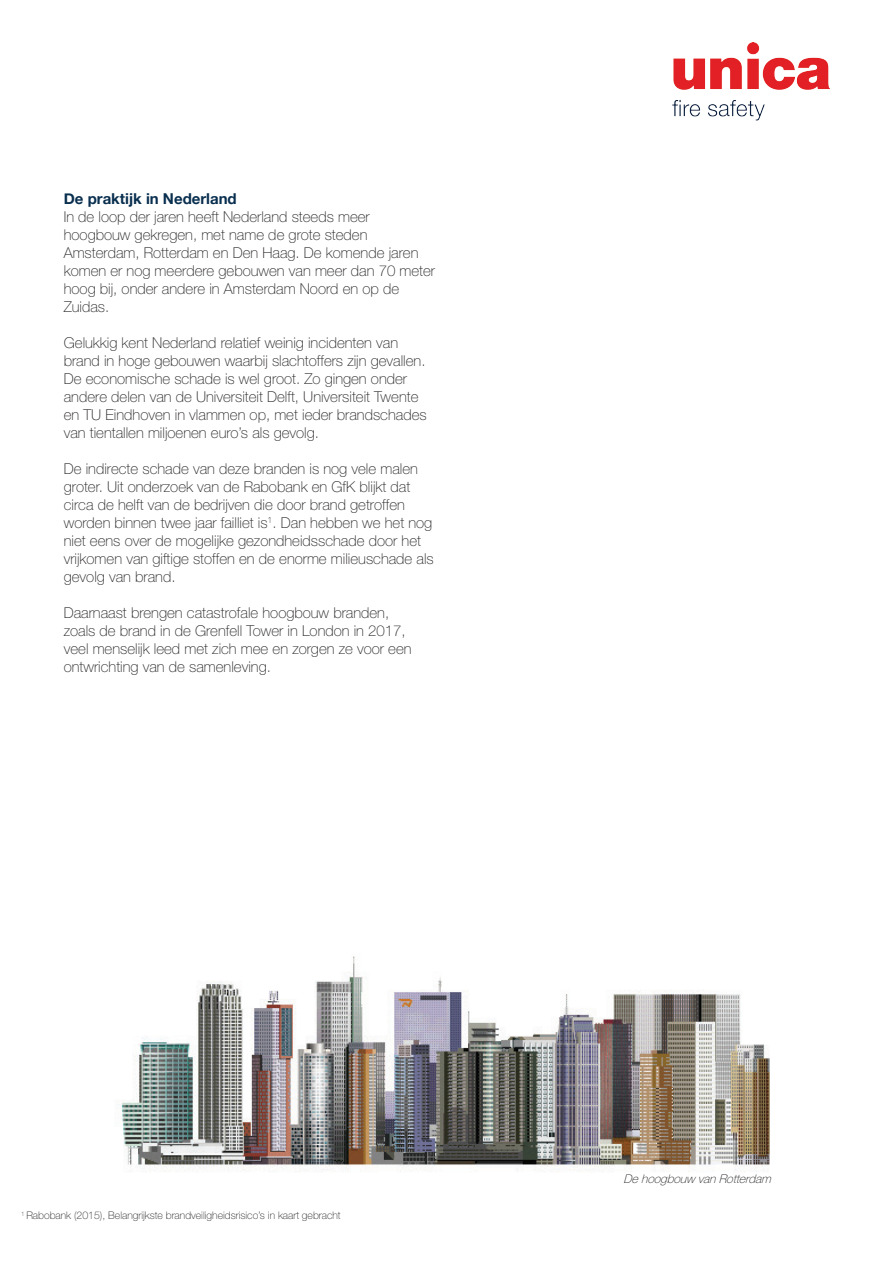
<style>
.page{position:relative;width:893px;height:1263px;background:#fff}
.page>*{position:absolute;margin:0;border:0;box-sizing:border-box;transform-origin:0 0}
.Body_text{font:100 15px/18px "Helvetica Neue LT Std";color:#231f20}
.Tussenkop_blauw_10_p{font:700 15px "Helvetica Neue";color:#092f4f}
._6_voordelen_-_body{font:italic 100 12px "Helvetica Neue LT Std";color:#231f20}
._6_voordelen_-_body-2{font:100 10.5px "Helvetica Neue LT Std";color:#231f20}
</style>
<div class="page">
<img style="left:673px;top:43px;width:156px;height:78px">
<img style="left:117px;top:956px;width:653px;height:216px">
<p class="Tussenkop_blauw_10_p" style="left:64px;top:190px;width:175px">De praktijk in Nederland</p>
<p class="Body_text" style="left:64px;top:208px;width:373px">In de loop der jaren heeft Nederland steeds meer hoogbouw gekregen, met name de grote steden Amsterdam, Rotterdam en Den Haag. De komende jaren komen er nog meerdere gebouwen van meer dan 70 meter hoog bij, onder andere in Amsterdam Noord en op de Zuidas.</p>
<p class="Body_text" style="left:64px;top:334px;width:364px">Gelukkig kent Nederland relatief weinig incidenten van brand in hoge gebouwen waarbij slachtoffers zijn gevallen.<br>De economische schade is wel groot. Zo gingen onder andere delen van de Universiteit Delft, Universiteit Twente en TU Eindhoven in vlammen op, met ieder brandschades van tientallen miljoenen euro’s als gevolg.</p>
<p class="Body_text" style="left:64px;top:460px;width:372px">De indirecte schade van deze branden is nog vele malen groter. Uit onderzoek van de Rabobank en GfK blijkt dat circa de helft van de bedrijven die door brand getroffen worden binnen twee jaar failliet is<sup>1</sup>. Dan hebben we het nog niet eens over de mogelijke gezondheidsschade door het vrijkomen van giftige stoffen en de enorme milieuschade als gevolg van brand.</p>
<p class="Body_text" style="left:64px;top:604px;width:349px">Daarnaast brengen catastrofale hoogbouw branden, zoals de brand in de Grenfell Tower in London in 2017, veel menselijk leed met zich mee en zorgen ze voor een ontwrichting van de samenleving.</p>
<p class="_6_voordelen_-_body-2" style="left:21px;top:1210px;width:321px"><sup>1</sup> Rabobank (2015), Belangrijkste brandveiligheidsrisico’s in kaart gebracht</p>
<p class="_6_voordelen_-_body" style="left:624px;top:1172px;width:152px">Dehoogbouw vanRotterdam</p>
</div>
